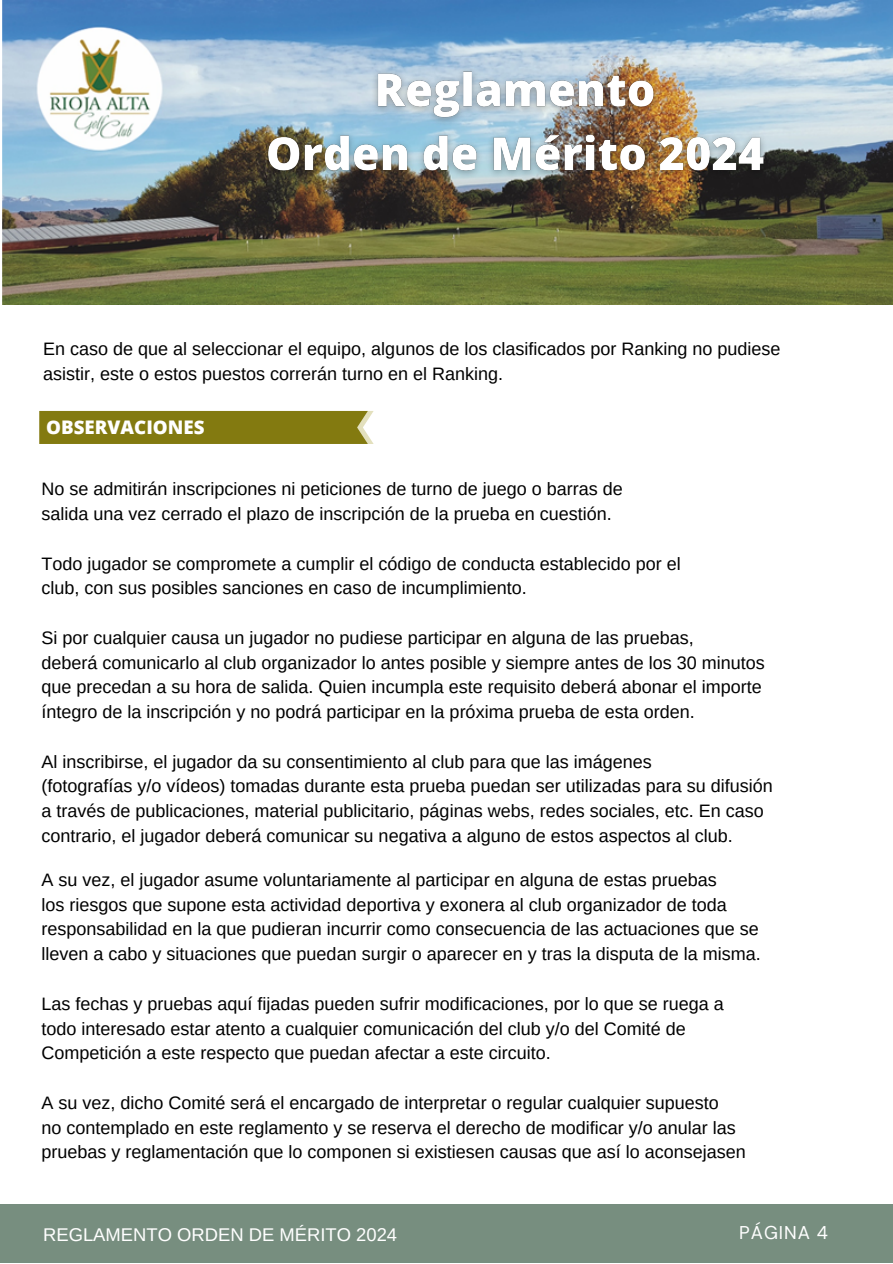
<style>
.page{position:relative;width:893px;height:1264px;background:#fff}
.page>*{position:absolute;margin:0;border:0;box-sizing:border-box;transform-origin:0 0}
.t1{font:800 18.75px "Open Sans";color:#fff}
.t2{font:18.45px "Arimo";color:#fff}
.t3{font:18.45px "DM Sans";letter-spacing:.05em;color:#fff}
.t4{font:18px/24.8px "Arimo";color:#000}
</style>
<div class="page">
<img style="left:2px;top:1px;width:890px;height:304px">
<div style="left:0;top:1204px;width:892px;height:59px;background:#778e7f"></div>
<div style="left:39px;top:411px;width:334px;height:33px;background:#837a10"></div>
<img style="left:256px;top:58px;width:519px;height:126px">
<p class="t4" style="left:43px;top:337px;width:739px">En caso de que al seleccionar el equipo, algunos de los clasificados por Ranking no pudiese asistir, este o estos puestos correrán turno en el Ranking.</p>
<p class="t1" style="left:46px;top:414px;width:160px">OBSERVACIONES</p>
<p class="t4" style="left:41px;top:476px;width:582px">No se admitirán inscripciones ni peticiones de turno de juego o barras de</p>
<p class="t4" style="left:41px;top:501px;width:572px">salida una vez cerrado el plazo de inscripción de la prueba en cuestión.</p>
<p class="t4" style="left:41px;top:551px;width:640px">Todo jugador se compromete a cumplir el código de conducta establecido por el</p>
<p class="t4" style="left:41px;top:575px;width:487px">club, con sus posibles sanciones en caso de incumplimiento.</p>
<p class="t4" style="left:41px;top:625px;width:654px">Si por cualquier causa un jugador no pudiese participar en alguna de las pruebas,</p>
<p class="t4" style="left:41px;top:650px;width:725px">deberá comunicarlo al club organizador lo antes posible y siempre antes de los 30 minutos</p>
<p class="t4" style="left:41px;top:674px;width:722px">que precedan a su hora de salida. Quien incumpla este requisito deberá abonar el importe</p>
<p class="t4" style="left:41px;top:699px;width:654px">íntegro de la inscripción y no podrá participar en la próxima prueba de esta orden.</p>
<p class="t4" style="left:41px;top:749px;width:611px">Al inscribirse, el jugador da su consentimiento al club para que las imágenes</p>
<p class="t4" style="left:41px;top:773px;width:732px">(fotografías y/o vídeos) tomadas durante esta prueba puedan ser utilizadas para su difusión</p>
<p class="t4" style="left:41px;top:798px;width:723px">a través de publicaciones, material publicitario, páginas webs, redes sociales, etc. En caso</p>
<p class="t4" style="left:41px;top:823px;width:693px">contrario, el jugador deberá comunicar su negativa a alguno de estos aspectos al club.</p>
<p class="t4" style="left:41px;top:867px;width:676px">A su vez, el jugador asume voluntariamente al participar en alguna de estas pruebas</p>
<p class="t4" style="left:41px;top:892px;width:687px">los riesgos que supone esta actividad deportiva y exonera al club organizador de toda</p>
<p class="t4" style="left:41px;top:916px;width:719px">responsabilidad en la que pudieran incurrir como consecuencia de las actuaciones que se</p>
<p class="t4" style="left:41px;top:941px;width:720px">lleven a cabo y situaciones que puedan surgir o aparecer en y tras la disputa de la misma.</p>
<p class="t4" style="left:41px;top:991px;width:683px">Las fechas y pruebas aquí fijadas pueden sufrir modificaciones, por lo que se ruega a</p>
<p class="t4" style="left:41px;top:1015px;width:645px">todo interesado estar atento a cualquier comunicación del club y/o del Comité de</p>
<p class="t4" style="left:41px;top:1040px;width:510px">Competición a este respecto que puedan afectar a este circuito.</p>
<p class="t4" style="left:41px;top:1090px;width:678px">A su vez, dicho Comité será el encargado de interpretar o regular cualquier supuesto</p>
<p class="t4" style="left:41px;top:1114px;width:695px">no contemplado en este reglamento y se reserva el derecho de modificar y/o anular las</p>
<p class="t4" style="left:41px;top:1139px;width:706px">pruebas y reglamentación que lo componen si existiesen causas que así lo aconsejasen</p>
<h2 class="t2" style="left:43px;top:1223px;width:355px">REGLAMENTO ORDEN DE MÉRITO 2024</h2>
<p class="t3" style="left:739px;top:1220px;width:90px">PÁGINA 4</p>
</div>
